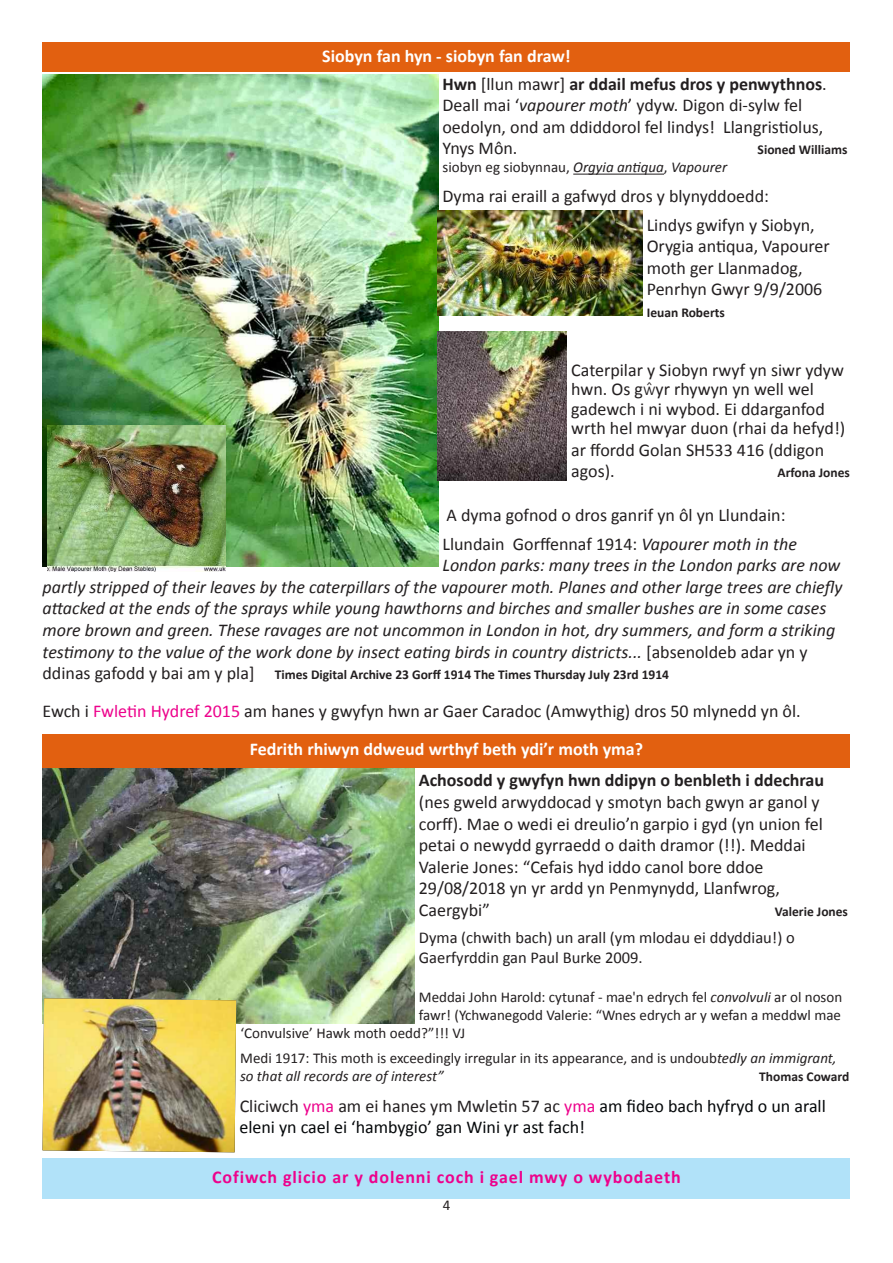
<style>
.page{position:relative;width:893px;height:1263px;background:#fff}
.page>*{position:absolute;margin:0;border:0;box-sizing:border-box;transform-origin:0 0}
.t1{font:18px/21.6px "Calibri";color:#231f20}
.t2{font:italic 18px/21.6px "Calibri";color:#231f20}
.t3{font:18px/21.6px "Calibri";color:#040709}
.t4{font:700 18px "Calibri";color:#fff}
.t5{font:700 18px "Calibri";letter-spacing:.05em;color:#ed028c}
.t6{font:700 18px "Calibri";color:#231f20}
.t7{font:16.5px/19.8px "Calibri";color:#231f20}
.t8{font:15px/18px "Calibri";color:#231f20}
.t9{font:italic 15px "Calibri";color:#231f20}
.t10{font:700 13.5px "Calibri";color:#231f20}
.s1{font-weight:700}
.s2{font-style:italic}
.s3{font-style:normal}
.s4{font-weight:300}
.s5{font-weight:400;font-size:18px}
.s6{color:#ed028c}
.s7{color:#231f20}
</style>
<div class="page">
<hr style="left:573px;top:174px;width:91px;height:1px;background:#231f20">
<img style="left:43px;top:75px;width:395px;height:491px">
<img style="left:438px;top:331px;width:129px;height:149px">
<img style="left:438px;top:211px;width:204px;height:105px">
<img style="left:47px;top:426px;width:178px;height:145px">
<div style="left:43px;top:43px;width:807px;height:29px;background:#e26010"></div>
<img style="left:43px;top:769px;width:371px;height:254px">
<div style="left:43px;top:734px;width:807px;height:33px;background:#e26010"></div>
<img style="left:43px;top:998px;width:193px;height:154px">
<div style="left:43px;top:1159px;width:807px;height:40px;background:#b1e2f9"></div>
<p class="t4" style="left:322px;top:48px;width:250px">Siobyn fan hyn - siobyn fan draw!</p>
<p class="t1" style="left:442px;top:74px;width:386px"><span class="s1">Hwn</span> [llun mawr] <span class="s1">ar ddail mefus dros y penwythnos</span>.<br>Deall mai ‘<span class="s2">vapourer moth</span>’ ydyw. Digon di-sylw fel oedolyn, ond am ddiddorol fel lindys! Llangristiolus, Ynys Môn.</p>
<p class="t10" style="left:758px;top:144px;width:91px">Sioned Williams</p>
<p class="t9" style="left:442px;top:161px;width:286px"><span class="s3">siobyn eg siobynnau,</span> Orgyia antiqua<span class="s3">,</span> Vapourer</p>
<p class="t1" style="left:647px;top:182px;width:170px;line-height:29.1px;text-indent:-204px">Dyma rai eraill a gafwyd dros y blynyddoedd:<br>Lindys gwifyn y Siobyn,</p>
<p class="t1" style="left:647px;top:237px;width:185px">Orygia antiqua, Vapourer moth ger Llanmadog,<br>Penrhyn Gwyr 9/9/2006</p>
<p class="t10" style="left:647px;top:307px;width:80px">Ieuan Roberts</p>
<p class="t1" style="left:571px;top:361px;width:276px;line-height:19.5px">Caterpilar y Siobyn rwyf yn siwr ydyw hwn. Os g<span class="s4">ŵ</span>yr rhywyn yn well wel gadewch i ni wybod. Ei ddarganfod wrth hel mwyar duon (rhai da hefyd!)</p>
<p class="t1" style="left:571px;top:440px;width:254px">ar ffordd Golan SH533 416 (ddigon agos).</p>
<p class="t10" style="left:778px;top:467px;width:74px">Arfona Jones</p>
<p class="t1" style="left:442px;top:501px;width:356px;line-height:29.1px">A dyma gofnod o dros ganrif yn ôl yn Llundain:<br>Llundain Gorffennaf 1914: <span class="s2">Vapourer moth in the</span></p>
<p class="t2" style="left:43px;top:556px;width:801px;text-indent:400px">London parks: many trees in the London parks are now partly stripped of their leaves by the caterpillars of the vapourer moth. Planes and other large trees are chiefly attacked at the ends of the sprays while young hawthorns and birches and smaller bushes are in some cases more brown and green. These ravages are not uncommon in London in hot, dry summers, and form a striking testimony to the value of the work done by insect eating birds in country districts... <span class="s3">[absenoldeb adar yn y</span></p>
<p class="t10" style="left:43px;top:669px;width:628px"><span class="s5">ddinas gafodd y bai am y pla]</span> Times Digital Archive 23 Gorff 1914 The Times Thursday July 23rd 1914</p>
<p class="t1" style="left:43px;top:702px;width:760px">Ewch i <span class="s6">Fwletin Hydref 2015</span> am hanes y gwyfyn hwn ar Gaer Caradoc (Amwythig) dros 50 mlynedd yn ôl.</p>
<p class="t4" style="left:250px;top:742px;width:395px">Fedrith rhiwyn ddweud wrthyf beth ydi’r moth yma?</p>
<p class="t6" style="left:419px;top:773px;width:407px">Achosodd y gwyfyn hwn ddipyn o benbleth i ddechrau</p>
<p class="t1" style="left:419px;top:793px;width:406px">(nes gweld arwyddocad y smotyn bach gwyn ar ganol y corff). Mae o wedi ei dreulio’n garpio i gyd (yn union fel petai o newydd gyrraedd o daith dramor (!!). Meddai Valerie Jones: “Cefais hyd iddo canol bore ddoe 29/08/2018 yn yr ardd yn Penmynydd, Llanfwrog, Caergybi”</p>
<p class="t10" style="left:775px;top:906px;width:75px">Valerie Jones</p>
<p class="t7" style="left:419px;top:929px;width:377px">Dyma (chwith bach) un arall (ym mlodau ei ddyddiau!) o<br>Gaerfyrddin gan Paul Burke 2009.</p>
<p class="t8" style="left:419px;top:989px;width:425px">Meddai John Harold: cytunaf - mae'n edrych fel <span class="s2">convolvuli</span> ar ol noson</p>
<p class="t8" style="left:419px;top:1007px;width:424px">fawr! (Ychwanegodd Valerie: “Wnes edrych ar y wefan a meddwl mae</p>
<p class="t8" style="left:240px;top:1025px;width:226px">‘Convulsive’ Hawk moth oedd?”!!! VJ</p>
<p class="t8" style="left:240px;top:1050px;width:598px">Medi 1917: This moth is exceedingly irregular in its appearance, and is undoub<span class="s2">tedly an immigrant, so that all records are of interest”</span></p>
<p class="t10" style="left:759px;top:1071px;width:92px">Thomas Coward</p>
<p class="t3" style="left:239px;top:1096px;width:588px"><span class="s7">Cliciwch</span> <span class="s6">yma</span> <span class="s7">am ei hanes ym Mwletin 57 ac</span> <span class="s6">yma</span> am fideo bach hyfryd o un arall eleni yn cael ei ‘hambygio’ gan Wini yr ast fach!</p>
<p class="t5" style="left:212px;top:1170px;width:470px">Cofiwch glicio ar y dolenni coch i gael mwy o wybodaeth</p>
<p class="t8" style="left:443px;top:1198px;width:9px">4</p>
</div>
